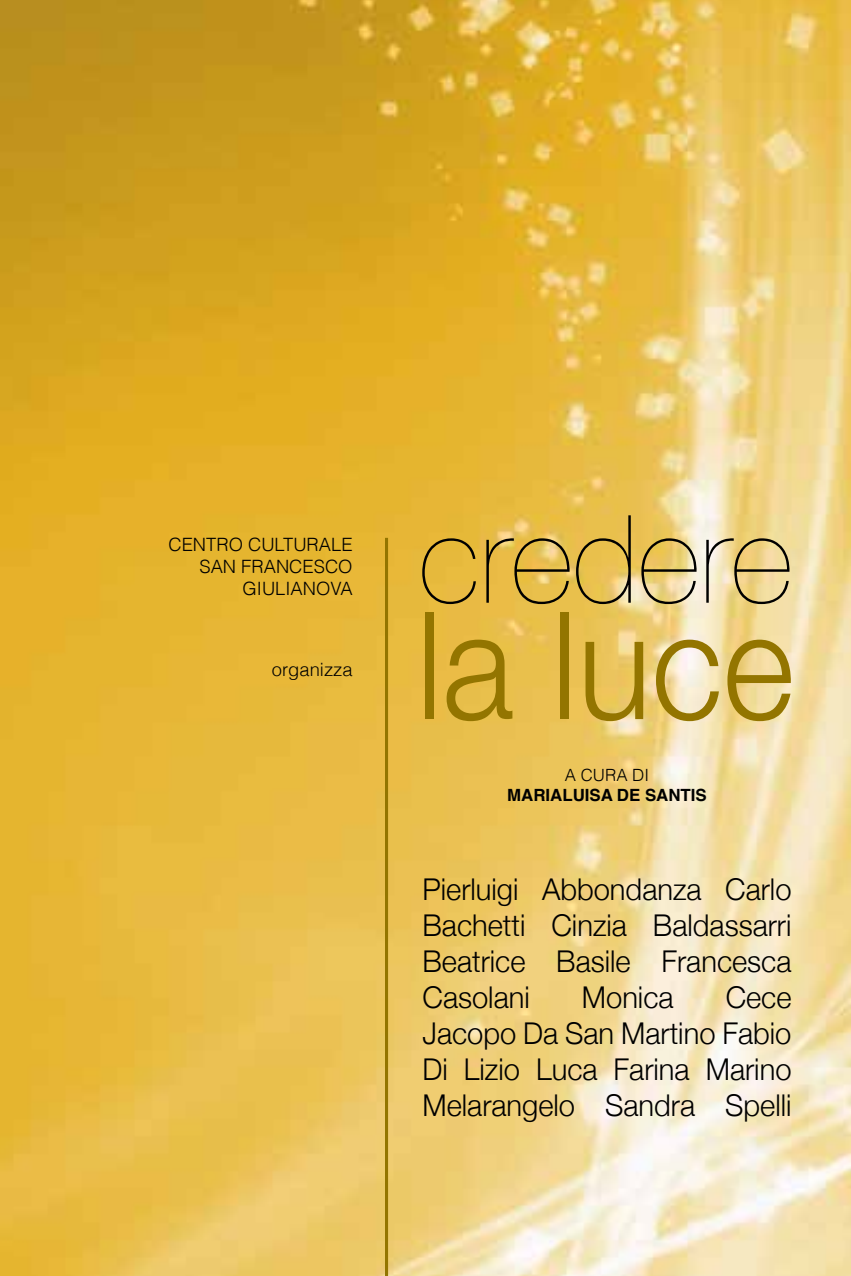
<style>
.page{position:relative;width:851px;height:1276px;background:#fff}
.page>*{position:absolute;margin:0;border:0;box-sizing:border-box;transform-origin:0 0}
.t1{font:300 149.4px "Helvetica Neue";color:#937500;scale:.92 1}
.t2{font:200 122.4px "Helvetica Neue";color:#000}
.t3{font:300 30px/36px "Helvetica Neue";color:#000;text-align:justify}
.t4{font:300 18.3px/21.9px "Helvetica";color:#000;text-align:right}
.t5{font:700 16.8px "Helvetica";color:#000}
.t6{font:300 16.8px "Helvetica";color:#000}
</style>
<div class="page">
<img style="left:0;top:0;width:850px;height:1276px">
<hr style="left:385px;top:538px;width:3px;height:738px;background:#937500">
<p class="t4" style="left:168px;top:533px;width:186px">CENTRO CULTURALE<br>SAN FRANCESCO<br>GIULIANOVA</p>
<p class="t4" style="left:272px;top:658px;width:82px">ORGANIZZA</p>
<h2 class="t2" style="left:418px;top:489px;width:375px">credere</h2>
<h1 class="t1" style="left:416px;top:574px;width:412px">la luce</h1>
<p class="t6" style="left:564px;top:764px;width:86px">A CURA DI</p>
<p class="t5" style="left:507px;top:781px;width:201px">MARIALUISA DE SANTIS</p>
<p class="t3" style="left:422px;top:871px;width:370px">Pierluigi Abbondanza Carlo Bachetti Cinzia Baldassarri Beatrice Basile Francesca Casolani</p>
<p class="t3" style="left:422px;top:979px;width:370px;text-indent:303px">Cece Jacopo Da San Martino Fabio Di Lizio Luca Farina Marino Melarangelo Sandra Spelli</p>
<p class="t3" style="left:581px;top:979px;width:93px">Monica</p>
</div>
